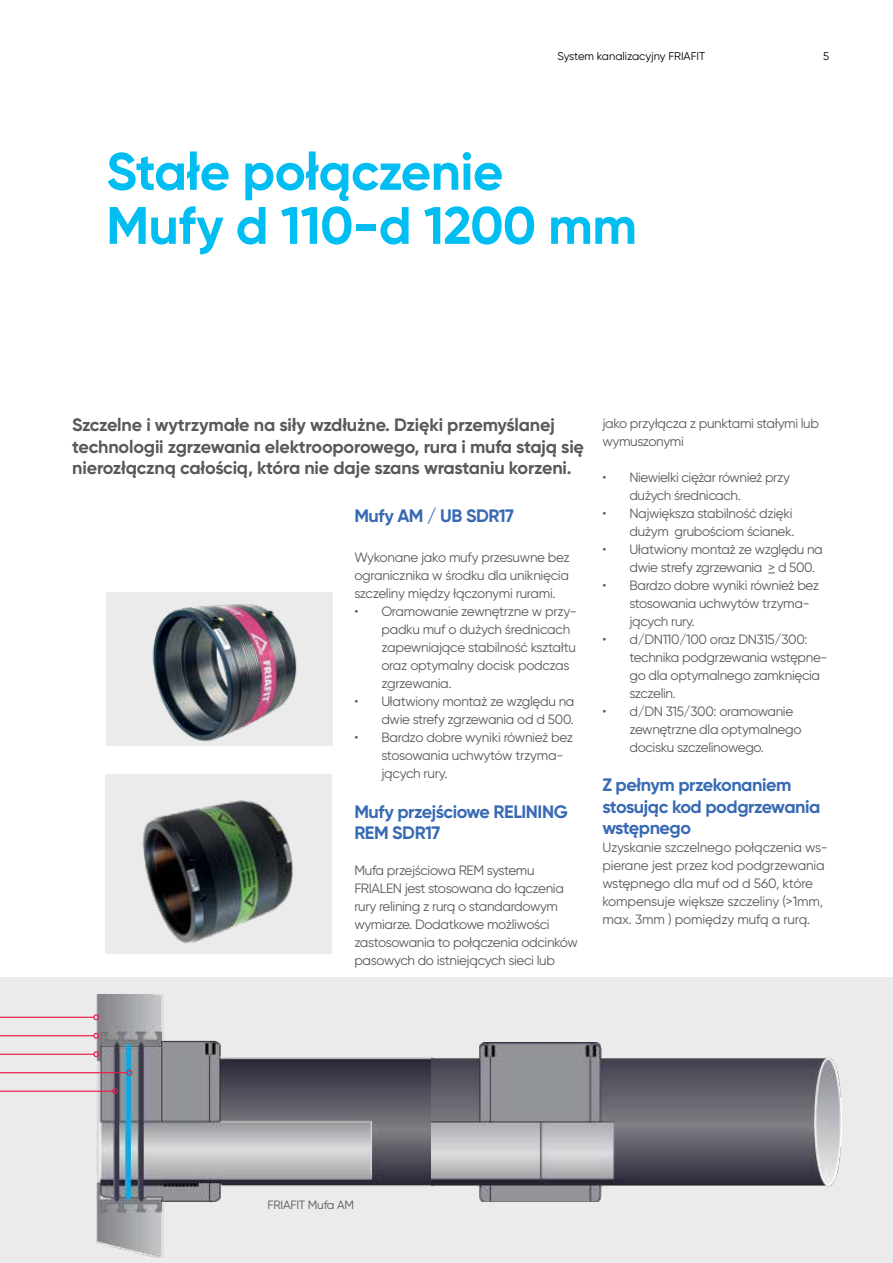
<style>
.page{position:relative;width:893px;height:1263px;background:#fff}
.page>*{position:absolute;margin:0;border:0;box-sizing:border-box;transform-origin:0 0}
.t1{font:700 52.5px/54px "Gilroy";letter-spacing:-.01em;color:#00bdf2}
.t2{font:700 18px/21.6px "Gilroy";letter-spacing:-.01em;color:#58595b}
.t3{font:700 18px/21.6px "Gilroy";letter-spacing:-.025em;color:#386ab3}
.t4{font:13.5px/18px "Gilroy";letter-spacing:-.025em;color:#58595b}
.t5{font:12px "Gilroy";letter-spacing:-.02em;color:#58595b}
.t6{font:11.25px "Gilroy";color:#000}
</style>
<div class="page">
<div style="left:106px;top:592px;width:227px;height:153px;background:#ebebec"></div>
<img style="left:152px;top:604px;width:145px;height:138px">
<div style="left:105px;top:774px;width:227px;height:179px;background:#ebebec"></div>
<img style="left:142px;top:800px;width:151px;height:144px">
<div style="left:0;top:977px;width:893px;height:286px;background:#ebebec"></div>
<img style="left:97px;top:995px;width:334px;height:263px">
<img style="left:431px;top:1042px;width:410px;height:160px">
<hr style="left:0;top:1017px;width:94px;height:1px;background:#ed174c">
<svg style="left:93px;top:1014px;width:6px;height:6px"></svg>
<hr style="left:0;top:1035px;width:94px;height:1px;background:#ed174c">
<svg style="left:93px;top:1033px;width:6px;height:6px"></svg>
<hr style="left:0;top:1054px;width:94px;height:1px;background:#ed174c">
<svg style="left:93px;top:1051px;width:6px;height:6px"></svg>
<hr style="left:0;top:1072px;width:127px;height:1px;background:#ed174c">
<svg style="left:126px;top:1070px;width:6px;height:5px"></svg>
<hr style="left:0;top:1090px;width:113px;height:2px;background:#ed174c">
<svg style="left:112px;top:1088px;width:33px;height:6px"></svg>
<p class="t6" style="left:558px;top:49px;width:149px">System kanalizacyjny FRIAFIT</p>
<p class="t6" style="left:823px;top:49px;width:8px">5</p>
<h1 class="t1" style="left:106px;top:144px;width:532px">Stałe połączenie<br>Mufy d 110-d 1200 mm</h1>
<h2 class="t2" style="left:72px;top:414px;width:513px">Szczelne i wytrzymałe na siły wzdłużne. Dzięki przemyślanej technologii zgrzewania elektrooporowego, rura i mufa stają się nierozłączną całością, która nie daje szans wrastaniu korzeni.</h2>
<h2 class="t3" style="left:354px;top:505px;width:161px">Mufy AM / UB SDR17</h2>
<p class="t4" style="left:354px;top:548px;width:217px;text-align:justify">Wykonane jako mufy przesuwne bez ogranicznika w środku dla uniknięcia szczeliny między łączonymi rurami.</p>
<p class="t4" style="left:381px;top:602px;width:197px;text-indent:-27px">• Oramowanie zewnętrzne w przy&shy;padku muf o dużych średnicach zapewniające stabilność kształtu oraz optymalny docisk podczas zgrzewania.</p>
<p class="t4" style="left:354px;top:692px;width:222px;text-align:right">• Ułatwiony montaż ze względu na dwie strefy zgrzewania od d 500.</p>
<p class="t4" style="left:381px;top:728px;width:193px;text-indent:-27px">• Bardzo dobre wyniki również bez stosowania uchwytów trzyma&shy;jących rury.</p>
<h2 class="t3" style="left:354px;top:800px;width:215px">Mufy przejściowe RELINING<br>REM SDR17</h2>
<p class="t4" style="left:354px;top:861px;width:225px">Mufa przejściowa REM systemu FRIALEN jest stosowana do łączenia rury relining z rurą o standardowym wymiarze. Dodatkowe możliwości zastosowania to połączenia odcinków pasowych do istniejących sieci lub</p>
<p class="t4" style="left:602px;top:414px;width:218px">jako przyłącza z punktami stałymi lub wymuszonymi</p>
<p class="t4" style="left:629px;top:468px;width:162px;text-indent:-27px">• Niewielki ciężar również przy dużych średnicach.</p>
<p class="t4" style="left:602px;top:504px;width:194px;text-align:right">• Największa stabilność dzięki dużym grubościom ścianek.</p>
<p class="t4" style="left:629px;top:540px;width:195px;text-indent:-27px">• Ułatwiony montaż ze względu na dwie strefy zgrzewania &gt; d 500.</p>
<p class="t4" style="left:629px;top:576px;width:191px;text-indent:-27px">• Bardzo dobre wyniki również bez stosowania uchwytów trzyma&shy;jących rury.</p>
<p class="t4" style="left:629px;top:630px;width:200px;text-indent:-27px">• d/DN110/100 oraz DN315/300: technika podgrzewania wstępne&shy;go dla optymalnego zamknięcia szczelin.</p>
<p class="t4" style="left:629px;top:702px;width:174px;text-indent:-27px">• d/DN 315/300: oramowanie zewnętrzne dla optymalnego docisku szczelinowego.</p>
<h2 class="t3" style="left:602px;top:774px;width:219px">Z pełnym przekonaniem stosując kod podgrzewania wstępnego</h2>
<p class="t4" style="left:602px;top:838px;width:227px">Uzyskanie szczelnego połączenia ws&shy;pierane jest przez kod podgrzewania wstępnego dla muf od d 560, które kompensuje większe szczeliny (&gt;1mm, max. 3mm ) pomiędzy mufą a rurą.</p>
<p class="t5" style="left:268px;top:1197px;width:88px">FRIAFIT Mufa AM</p>
</div>
